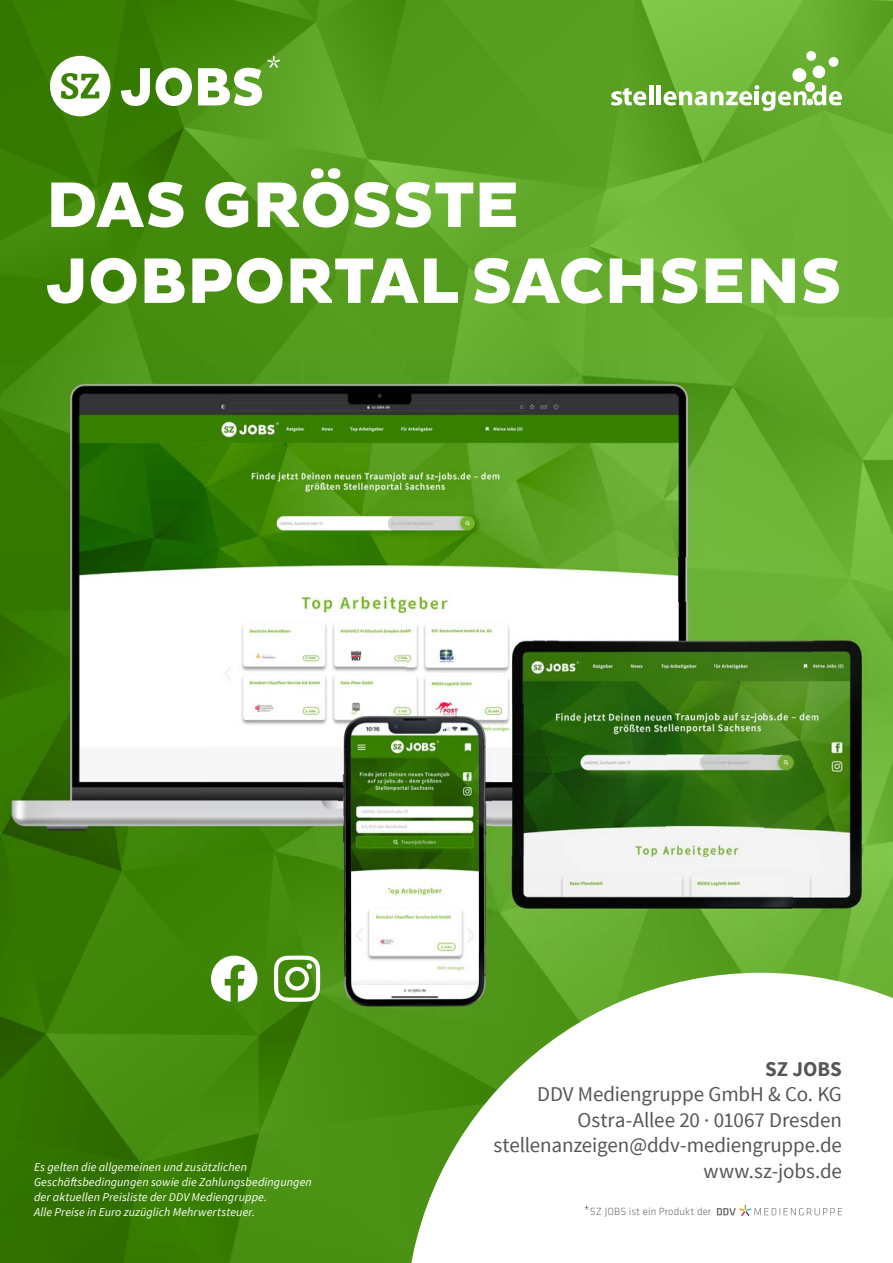
<style>
.page{position:relative;width:893px;height:1263px;background:#fff}
.page>*{position:absolute;margin:0;border:0;box-sizing:border-box;transform-origin:0 0}
.t1{font:800 65.25px/75.9px "Pluto Sans";letter-spacing:.005em;color:#fff}
.t2{font:21px/25.5px "Source Sans Pro";letter-spacing:-.005em;color:#575656;text-align:right}
.t3{font:700 21px "Source Sans Pro";color:#575656}
.t4{font:italic 12px/15px "Source Sans Pro";letter-spacing:.01em;color:#fff}
.t5{font:300 10.8px "Klavika";letter-spacing:.01em;color:#716f6f}
</style>
<div class="page">
<img style="left:0;top:0;width:893px;height:368px">
<img style="left:812px;top:368px;width:81px;height:434px">
<img style="left:0;top:855px;width:366px;height:408px">
<img style="left:492px;top:952px;width:401px;height:21px">
<div style="left:366px;top:1012px;width:39px;height:251px;background:#4a9114"></div>
<div style="left:806px;top:51px;width:10px;height:10px;background:#fff;border-radius:50%"></div>
<div style="left:813px;top:66px;width:12px;height:12px;background:#fff;border-radius:50%"></div>
<div style="left:829px;top:57px;width:9px;height:10px;background:#fff;border-radius:50%"></div>
<div style="left:792px;top:68px;width:14px;height:14px;background:#fff;border-radius:50%"></div>
<div style="left:805px;top:82px;width:10px;height:10px;background:#fff;border-radius:50%"></div>
<svg style="left:611px;top:88px;width:35px;height:18px"></svg>
<hr style="left:649px;top:85px;width:4px;height:20px;background:#fff">
<hr style="left:657px;top:85px;width:4px;height:20px;background:#fff">
<svg style="left:663px;top:85px;width:179px;height:26px"></svg>
<svg style="left:405px;top:973px;width:488px;height:290px"></svg>
<svg style="left:211px;top:955px;width:46px;height:47px"></svg>
<svg style="left:274px;top:955px;width:46px;height:47px"></svg>
<svg style="left:585px;top:1206px;width:4px;height:4px"></svg>
<svg style="left:717px;top:1204px;width:125px;height:12px"></svg>
<img style="left:0;top:360px;width:812px;height:198px">
<img style="left:0;top:558px;width:406px;height:198px">
<img style="left:406px;top:558px;width:254px;height:49px">
<img style="left:660px;top:558px;width:152px;height:44px">
<img style="left:406px;top:607px;width:16px;height:104px">
<img style="left:0;top:756px;width:339px;height:99px">
<img style="left:793px;top:802px;width:100px;height:150px">
<img style="left:422px;top:855px;width:371px;height:97px">
<img style="left:422px;top:602px;width:390px;height:101px">
<img style="left:423px;top:703px;width:243px;height:51px">
<img style="left:666px;top:703px;width:146px;height:152px">
<img style="left:492px;top:754px;width:174px;height:101px">
<img style="left:339px;top:711px;width:83px;height:196px">
<img style="left:339px;top:907px;width:102px;height:53px">
<img style="left:441px;top:952px;width:51px;height:8px">
<img style="left:339px;top:960px;width:153px;height:52px">
<img style="left:422px;top:711px;width:70px;height:144px">
<svg style="left:121px;top:68px;width:29px;height:38px"></svg>
<svg style="left:156px;top:68px;width:36px;height:38px"></svg>
<svg style="left:50px;top:56px;width:60px;height:60px"></svg>
<svg style="left:198px;top:56px;width:82px;height:50px"></svg>
<h1 class="t1" style="left:46px;top:169px;width:797px">DAS GRÖSSTE<br>JOBPORTAL SACHSENS</h1>
<p class="t4" style="left:34px;top:1160px;width:279px">Es gelten die allgemeinen und zusätzlichen Geschäftsbedingungen sowie die Zahlungsbedingungen der aktuellen Preisliste der DDV Mediengruppe.<br>Alle Preise in Euro zuzüglich Mehrwertsteuer.</p>
<h2 class="t3" style="left:765px;top:1055px;width:78px">SZ JOBS</h2>
<h2 class="t2" style="left:494px;top:1082px;width:350px">DDV Mediengruppe GmbH &amp; Co. KG<br>Ostra-Allee 20 · 01067 Dresden stellenanzeigen@ddv-mediengruppe.de www.sz-jobs.de</h2>
<p class="t5" style="left:590px;top:1205px;width:123px">SZ JOBS ist ein Produkt der</p>
</div>
